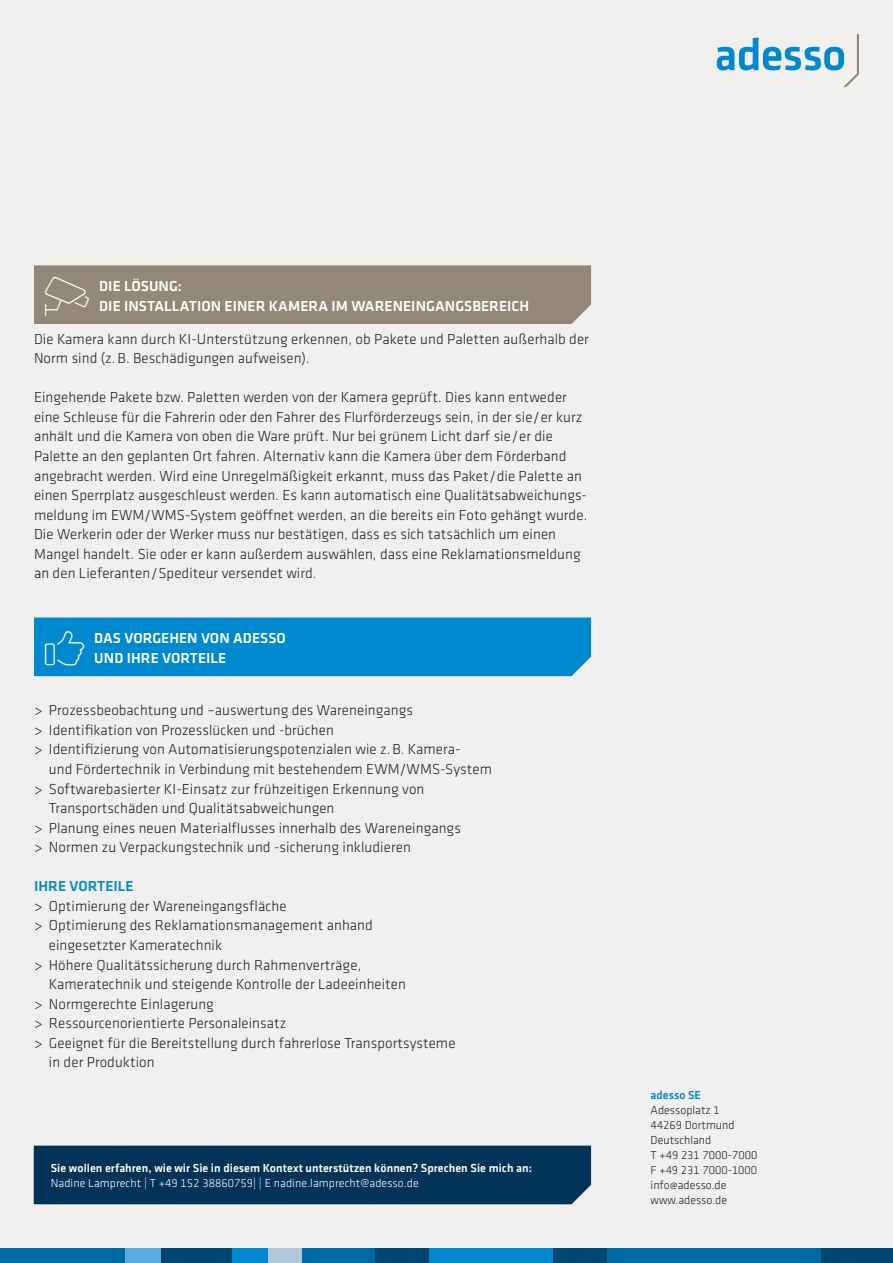
<style>
.page{position:relative;width:893px;height:1263px;background:#f2f0ee}
.page>*{position:absolute;margin:0;border:0;box-sizing:border-box;transform-origin:0 0}
.Copy{font:300 15px/19.5px "Klavika";letter-spacing:.005em;color:#231f20}
.Headline-Box___Icon{font:500 15px/19.5px "Klavika";letter-spacing:.005em;color:#fff}
.Zw_-Head{font:500 15px "Klavika";letter-spacing:.005em;color:#0089cf}
.t1{font:300 12px/15px "Klavika";color:#231f20}
.Kontakt_8_pt{font:500 12px "Klavika";letter-spacing:.005em;color:#fff}
.Kontakt_8_pt-2{font:300 12px "Klavika";letter-spacing:.005em;color:#fff}
.t2{font:500 12px "Klavika";color:#0089cf}
</style>
<div class="page">
<div style="left:34px;top:1145px;width:557px;height:59px;background:#003357"></div>
<div style="left:607px;top:1248px;width:214px;height:15px;background:#0068a2"></div>
<div style="left:821px;top:1248px;width:72px;height:15px;background:#004772"></div>
<div style="left:429px;top:1248px;width:125px;height:15px;background:#0089cf"></div>
<div style="left:554px;top:1248px;width:53px;height:15px;background:#004772"></div>
<div style="left:375px;top:1248px;width:54px;height:15px;background:#004772"></div>
<div style="left:302px;top:1248px;width:73px;height:15px;background:#0068a2"></div>
<div style="left:268px;top:1248px;width:34px;height:15px;background:#b2c6da"></div>
<div style="left:232px;top:1248px;width:36px;height:15px;background:#0089cf"></div>
<div style="left:161px;top:1248px;width:71px;height:15px;background:#004772"></div>
<div style="left:125px;top:1248px;width:36px;height:15px;background:#5babdf"></div>
<div style="left:0;top:1248px;width:125px;height:15px;background:#0068a2"></div>
<svg style="left:717px;top:34px;width:142px;height:53px"></svg>
<div style="left:34px;top:265px;width:557px;height:59px;background:#938779"></div>
<div style="left:34px;top:617px;width:557px;height:59px;background:#0089cf"></div>
<p class="Headline-Box___Icon" style="left:99px;top:277px;width:432px">DIE LÖSUNG:<br>DIE INSTALLATION EINER KAMERA IM WARENEINGANGSBEREICH</p>
<p class="Copy" style="left:34px;top:329px;width:556px">Die Kamera kann durch KI-Unterstützung erkennen, ob Pakete und Paletten außerhalb der<br>Norm sind (z.B. Beschädigungen aufweisen).</p>
<p class="Copy" style="left:34px;top:388px;width:555px">Eingehende Pakete bzw. Paletten werden von der Kamera geprüft. Dies kann entweder eine Schleuse für die Fahrerin oder den Fahrer des Flurförderzeugs sein, in der sie/er kurz anhält und die Kamera von oben die Ware prüft. Nur bei grünem Licht darf sie/er die Palette an den geplanten Ort fahren. Alternativ kann die Kamera über dem Förderband angebracht werden. Wird eine Unregelmäßigkeit erkannt, muss das Paket/die Palette an einen Sperrplatz ausgeschleust werden. Es kann automatisch eine Qualitätsabweichungs&shy;meldung im EWM/WMS-System geöffnet werden, an die bereits ein Foto gehängt wurde.<br>Die Werkerin oder der Werker muss nur bestätigen, dass es sich tatsächlich um einen Mangel handelt. Sie oder er kann außerdem auswählen, dass eine Reklamationsmeldung an den Lieferanten/Spediteur versendet wird.</p>
<p class="Headline-Box___Icon" style="left:94px;top:629px;width:193px">DAS VORGEHEN VON ADESSO<br>UND IHRE VORTEILE</p>
<p class="Copy" style="left:34px;top:701px;width:380px">&gt; Prozessbeobachtung und –auswertung des Wareneingangs</p>
<p class="Copy" style="left:34px;top:720px;width:301px">&gt; Identifikation von Prozesslücken und -brüchen</p>
<p class="Copy" style="left:49px;top:740px;width:445px;text-indent:-15px">&gt; Identifizierung von Automatisierungspotenzialen wie z.B. Kamera-<br>und Fördertechnik in Verbindung mit bestehendem EWM/WMS-System</p>
<p class="Copy" style="left:49px;top:779px;width:377px;text-indent:-15px">&gt; Softwarebasierter KI-Einsatz zur frühzeitigen Erkennung von<br>Transportschäden und Qualitätsabweichungen</p>
<p class="Copy" style="left:34px;top:818px;width:428px">&gt; Planung eines neuen Materialflusses innerhalb des Wareneingangs</p>
<p class="Copy" style="left:34px;top:838px;width:378px">&gt; Normen zu Verpackungstechnik und -sicherung inkludieren</p>
<p class="Zw_-Head" style="left:34px;top:878px;width:101px">IHRE VORTEILE</p>
<p class="Copy" style="left:34px;top:896px;width:254px">&gt; Optimierung der Wareneingangsfläche</p>
<p class="Copy" style="left:49px;top:916px;width:325px;text-indent:-15px">&gt; Optimierung des Reklamationsmanagement anhand eingesetzter Kameratechnik</p>
<p class="Copy" style="left:49px;top:955px;width:359px;text-indent:-15px">&gt; Höhere Qualitätssicherung durch Rahmenverträge,<br>Kameratechnik und steigende Kontrolle der Ladeeinheiten</p>
<p class="Copy" style="left:34px;top:994px;width:181px">&gt; Normgerechte Einlagerung</p>
<p class="Copy" style="left:34px;top:1014px;width:254px">&gt; Ressourcenorientierte Personaleinsatz</p>
<p class="Copy" style="left:49px;top:1033px;width:408px;text-indent:-15px">&gt; Geeignet für die Bereitstellung durch fahrerlose Transportsysteme in der Produktion</p>
<p class="Kontakt_8_pt" style="left:51px;top:1161px;width:483px">Sie wollen erfahren, wie wir Sie in diesem Kontext unterstützen können? Sprechen Sie mich an:</p>
<p class="Kontakt_8_pt-2" style="left:51px;top:1176px;width:369px">Nadine Lamprecht | T +49 152 38860759| | E nadine.lamprecht@adesso.de</p>
<p class="t2" style="left:651px;top:1089px;width:52px">adesso SE</p>
<p class="t1" style="left:651px;top:1103px;width:108px">Adessoplatz 1<br>44269 Dortmund<br>Deutschland<br>T +49 231 7000-7000<br>F +49 231 7000-1000 info@adesso.de www.adesso.de</p>
</div>
